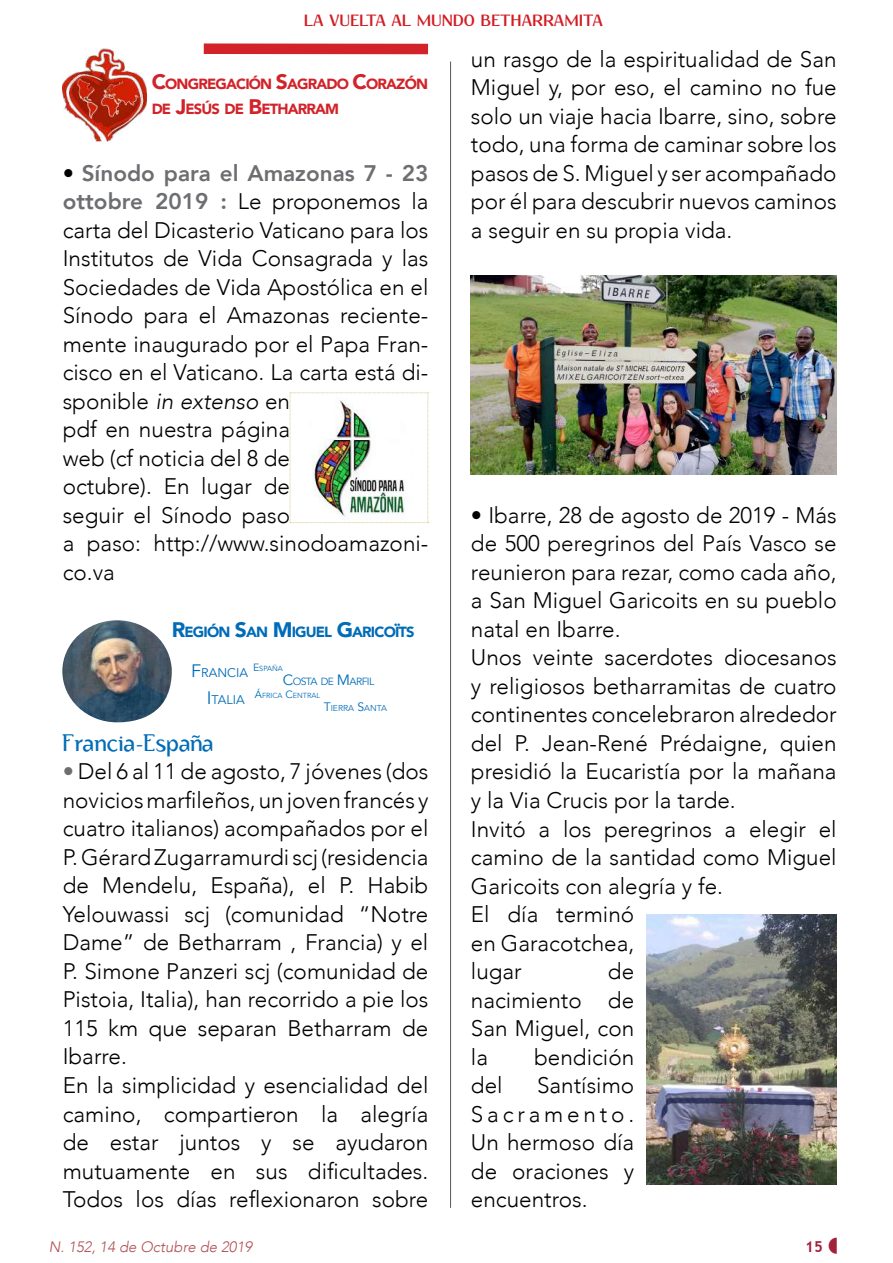
<style>
.page{position:relative;width:893px;height:1263px;background:#fff}
.page>*{position:absolute;margin:0;border:0;box-sizing:border-box;transform-origin:0 0}
.t1{font:23.25px "Bertolt Brecht";color:#006cb7}
.t2{font:300 22.5px/28.5px "Avenir";color:#000}
.t3{font:700 18px "Resagokr";letter-spacing:-.005em;color:#d21c23}
.t4{font:italic 300 15px "Avenir";color:#b14e52}
.t5{font:700 15px "Trebuchet MS";color:#a2203a}
.t6{font:900 14.7px/25.2px "Avenir";letter-spacing:-.055em;color:#d2232a}
.t7{font:900 14.7px "Avenir";letter-spacing:-.055em;color:#006cb7}
.t8{font:12.6px "Avenir";color:#006cb7}
.t9{font:10.35px "Avenir";letter-spacing:-.055em;color:#006cb7}
.t10{font:8.55px "Avenir";color:#006cb7}
.t11{font:7.35px "Avenir";color:#006cb7}
.s1{font-size:21px}
.s2{font-weight:800;color:#6d6e71}
.s3{font-style:italic}
.s4{font-size:18px}
.s5{font-size:10.5px}
.s6{font-size:14.85px}
.s7{font-size:12.6px}
.s8{font-size:12.3px}
.s9{font-family:"Minion Pro"}
.s10{color:#6d6e71}
</style>
<div class="page">
<hr style="left:450px;top:62px;width:1px;height:1146px;background:#58595b">
<img style="left:62px;top:620px;width:110px;height:102px">
<div style="left:204px;top:43px;width:224px;height:11px;background:#d2232a"></div>
<img style="left:62px;top:49px;width:85px;height:93px">
<img style="left:290px;top:393px;width:139px;height:130px">
<img style="left:471px;top:275px;width:366px;height:199px">
<img style="left:647px;top:914px;width:190px;height:270px">
<p class="t3" style="left:304px;top:11px;width:301px">LA VUELTA AL MUNDO BETHARRAMITA</p>
<p class="t6" style="left:152px;top:71px;width:278px"><span class="s1">C</span>ONGREGACIÓN <span class="s1">S</span>AGRADO <span class="s1">C</span>ORAZÓN<br>DE <span class="s1">J</span>ESÚS DE <span class="s1">B</span>ETHARRAM</p>
<p class="t2" style="left:63px;top:159px;width:367px">• <span class="s2">Sínodo para el Amazonas 7 - 23 ottobre 2019 :</span> Le proponemos la carta del Dicasterio Vaticano para los<br>Institutos de Vida Consagrada y las<br>Sociedades de Vida Apostólica en el<br>Sínodo para el Amazonas reciente&shy;mente inaugurado por el Papa Fran&shy;cisco en el Vaticano. La carta está di&shy;sponible <span class="s3">in extenso</span> en<br>pdf en nuestra página<br>web (cf noticia del 8 de<br>octubre). En lugar de<br>seguir el Sínodo paso<br>a paso: http://www.sinodoamazoni&shy;co.va</p>
<p class="t7" style="left:172px;top:619px;width:243px"><span class="s1">R</span>EGIÓN <span class="s1">S</span>AN <span class="s1">M</span>IGUEL <span class="s1">G</span>ARICOÏTS</p>
<p class="t8" style="left:191px;top:665px;width:58px"><span class="s4">F</span>RANCIA</p>
<p class="t11" style="left:253px;top:664px;width:31px"><span class="s5">E</span>SPAÑA</p>
<p class="t9" style="left:283px;top:675px;width:93px"><span class="s6">C</span>OSTA DE <span class="s6">M</span>ARFIL</p>
<p class="t11" style="left:207px;top:691px;width:115px"><span class="s4">I</span> <span class="s7">TALIA</span> <span class="s5">Á</span>FRICA <span class="s5">C</span>ENTRAL</p>
<p class="t10" style="left:324px;top:703px;width:65px"><span class="s8">T</span>IERRA <span class="s8">S</span>ANTA</p>
<p class="t1" style="left:63px;top:730px;width:153px">Francia<span class="s9">-</span>España</p>
<p class="t2" style="left:63px;top:757px;width:367px"><span class="s10">•</span> Del 6 al 11 de agosto, 7 jóvenes (dos novicios marfileños, un joven francés y cuatro italianos) acompañados por el P. Gérard Zugarramurdi scj (residencia de Mendelu, España), el P. Habib Yelouwassi scj (comunidad “Notre Dame” de Betharram , Francia) y el P. Simone Panzeri scj (comunidad de Pistoia, Italia), han recorrido a pie los 115 km que separan Betharram de Ibarre.<br>En la simplicidad y esencialidad del camino, compartieron la alegría de estar juntos y se ayudaron mutuamente en sus dificultades.<br>Todos los días reflexionaron sobre</p>
<p class="t2" style="left:471px;top:45px;width:367px;text-align:justify">un rasgo de la espiritualidad de San Miguel y, por eso, el camino no fue solo un viaje hacia Ibarre, sino, sobre todo, una forma de caminar sobre los pasos de S. Miguel y ser acompañado por él para descubrir nuevos caminos a seguir en su propia vida.</p>
<p class="t2" style="left:471px;top:501px;width:367px">• Ibarre, 28 de agosto de 2019 - Más de 500 peregrinos del País Vasco se reunieron para rezar, como cada año, a San Miguel Garicoits en su pueblo natal en Ibarre.<br>Unos veinte sacerdotes diocesanos y religiosos betharramitas de cuatro continentes concelebraron alrededor del P. Jean-René Prédaigne, quien presidió la Eucaristía por la mañana y la Via Crucis por la tarde.<br>Invitó a los peregrinos a elegir el camino de la santidad como Miguel<br>Garicoits con alegría y fe.<br>El día terminó<br>en Garacotchea,<br>lugar</p>
<p class="t2" style="left:471px;top:957px;width:165px;text-align:justify;text-indent:137px">de nacimiento de San Miguel, con la</p>
<p class="t2" style="left:534px;top:1042px;width:102px">bendición</p>
<p class="t2" style="left:471px;top:1071px;width:33px">del</p>
<p class="t2" style="left:471px;top:1071px;width:165px;text-align:justify;text-indent:66px">Santísimo Sacramento.<br>Un hermoso día de oraciones y encuentros.</p>
<p class="t4" style="left:49px;top:1238px;width:205px">N. 152, 14 de Octubre de 2019</p>
<p class="t5" style="left:805px;top:1237px;width:19px">15</p>
</div>
